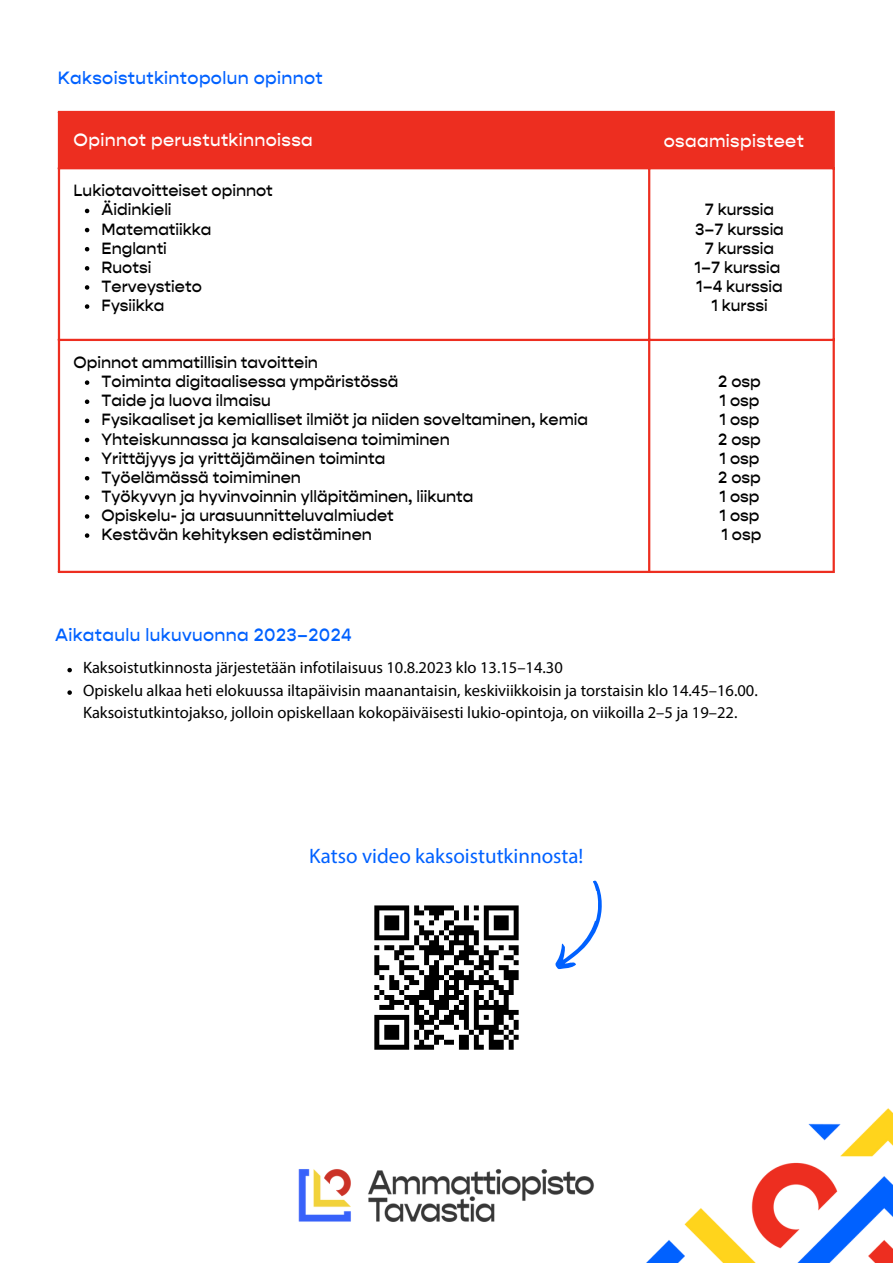
<style>
.page{position:relative;width:893px;height:1264px;background:#fff}
.page>*{position:absolute;margin:0;border:0;box-sizing:border-box;transform-origin:0 0}
.t1{font:21px "Myriad Pro";color:#0061ff}
.t2{font:500 18px "Gopher";letter-spacing:.02em;color:#0061ff}
.t3{font:500 18px "Gopher";letter-spacing:.02em;color:#fff}
.t4{font:500 16.5px "Gopher";color:#000}
.t5{font:16.5px/22.5px "Myriad Pro";color:#000}
</style>
<div class="page">
<img style="left:647px;top:1108px;width:245px;height:154px">
<img style="left:298px;top:1169px;width:296px;height:53px">
<div style="left:60px;top:113px;width:772px;height:54px;background:#ed2e20"></div>
<svg style="left:85px;top:209px;width:4px;height:4px"></svg>
<svg style="left:85px;top:228px;width:4px;height:4px"></svg>
<svg style="left:85px;top:247px;width:4px;height:4px"></svg>
<svg style="left:85px;top:266px;width:4px;height:4px"></svg>
<svg style="left:85px;top:285px;width:4px;height:5px"></svg>
<svg style="left:85px;top:304px;width:4px;height:5px"></svg>
<svg style="left:85px;top:380px;width:4px;height:5px"></svg>
<svg style="left:85px;top:399px;width:4px;height:5px"></svg>
<svg style="left:85px;top:418px;width:4px;height:5px"></svg>
<svg style="left:85px;top:438px;width:4px;height:4px"></svg>
<svg style="left:85px;top:457px;width:4px;height:4px"></svg>
<svg style="left:85px;top:476px;width:4px;height:4px"></svg>
<svg style="left:85px;top:495px;width:4px;height:4px"></svg>
<svg style="left:85px;top:514px;width:4px;height:4px"></svg>
<svg style="left:85px;top:533px;width:4px;height:5px"></svg>
<hr style="left:58px;top:113px;width:2px;height:457px;background:#ed2e20">
<hr style="left:648px;top:113px;width:2px;height:457px;background:#ed2e20">
<hr style="left:832px;top:113px;width:2px;height:457px;background:#ed2e20">
<hr style="left:58px;top:111px;width:776px;height:2px;background:#ed2e20">
<hr style="left:58px;top:167px;width:776px;height:2px;background:#ed2e20">
<hr style="left:58px;top:339px;width:776px;height:2px;background:#ed2e20">
<hr style="left:58px;top:570px;width:776px;height:3px;background:#ed2e20">
<svg style="left:374px;top:905px;width:145px;height:145px"></svg>
<svg style="left:555px;top:880px;width:47px;height:90px"></svg>
<svg style="left:67px;top:668px;width:5px;height:4px"></svg>
<svg style="left:67px;top:690px;width:5px;height:5px"></svg>
<p class="t2" style="left:58px;top:67px;width:266px">Kaksoistutkintopolun opinnot</p>
<p class="t3" style="left:74px;top:128px;width:241px">Opinnot perustutkinnoissa</p>
<p class="t3" style="left:663px;top:129px;width:142px">osaamispisteet</p>
<p class="t4" style="left:74px;top:180px;width:201px">Lukiotavoitteiset opinnot</p>
<p class="t4" style="left:102px;top:199px;width:71px">Äidinkieli</p>
<p class="t4" style="left:102px;top:218px;width:111px">Matematiikka</p>
<p class="t4" style="left:102px;top:237px;width:67px">Englanti</p>
<p class="t4" style="left:102px;top:257px;width:51px">Ruotsi</p>
<p class="t4" style="left:102px;top:276px;width:102px">Terveystieto</p>
<p class="t4" style="left:102px;top:295px;width:64px">Fysiikka</p>
<p class="t4" style="left:74px;top:352px;width:246px">Opinnot ammatillisin tavoittein</p>
<p class="t4" style="left:102px;top:371px;width:298px">Toiminta digitaalisessa ympäristössä</p>
<p class="t4" style="left:102px;top:390px;width:171px">Taide ja luova ilmaisu</p>
<p class="t4" style="left:102px;top:409px;width:488px">Fysikaaliset ja kemialliset ilmiöt ja niiden soveltaminen, kemia</p>
<p class="t4" style="left:102px;top:428px;width:349px">Yhteiskunnassa ja kansalaisena toimiminen</p>
<p class="t4" style="left:102px;top:447px;width:285px">Yrittäjyys ja yrittäjämäinen toiminta</p>
<p class="t4" style="left:102px;top:466px;width:201px">Työelämässä toimiminen</p>
<p class="t4" style="left:102px;top:486px;width:373px">Työkyvyn ja hyvinvoinnin ylläpitäminen, liikunta</p>
<p class="t4" style="left:102px;top:505px;width:293px">Opiskelu- ja urasuunnitteluvalmiudet</p>
<p class="t4" style="left:102px;top:524px;width:272px">Kestävän kehityksen edistäminen</p>
<p class="t2" style="left:55px;top:623px;width:298px">Aikataulu lukuvuonna 2023–2024</p>
<p class="t4" style="left:704px;top:199px;width:71px">7 kurssia</p>
<p class="t4" style="left:695px;top:218px;width:90px">3–7 kurssia</p>
<p class="t4" style="left:704px;top:237px;width:71px">7 kurssia</p>
<p class="t4" style="left:694px;top:257px;width:87px">1–7 kurssia</p>
<p class="t4" style="left:696px;top:276px;width:88px">1–4 kurssia</p>
<p class="t4" style="left:711px;top:295px;width:58px">1 kurssi</p>
<p class="t4" style="left:718px;top:371px;width:44px">2 osp</p>
<p class="t4" style="left:719px;top:390px;width:41px">1 osp</p>
<p class="t4" style="left:719px;top:409px;width:41px">1 osp</p>
<p class="t4" style="left:718px;top:428px;width:44px">2 osp</p>
<p class="t4" style="left:719px;top:447px;width:41px">1 osp</p>
<p class="t4" style="left:718px;top:466px;width:44px">2 osp</p>
<p class="t4" style="left:719px;top:486px;width:41px">1 osp</p>
<p class="t4" style="left:719px;top:505px;width:41px">1 osp</p>
<p class="t4" style="left:721px;top:524px;width:41px">1 osp</p>
<p class="t5" style="left:83px;top:658px;width:481px">Kaksoistutkinnosta järjestetään infotilaisuus 10.8.2023 klo 13.15–14.30</p>
<p class="t5" style="left:83px;top:680px;width:676px">Opiskelu alkaa heti elokuussa iltapäivisin maanantaisin, keskiviikkoisin ja torstaisin klo 14.45–16.00.<br>Kaksoistutkintojakso, jolloin opiskellaan kokopäiväisesti lukio-opintoja, on viikoilla 2–5 ja 19–22.</p>
<p class="t1" style="left:309px;top:847px;width:275px">Katso video kaksoistutkinnosta!</p>
</div>
